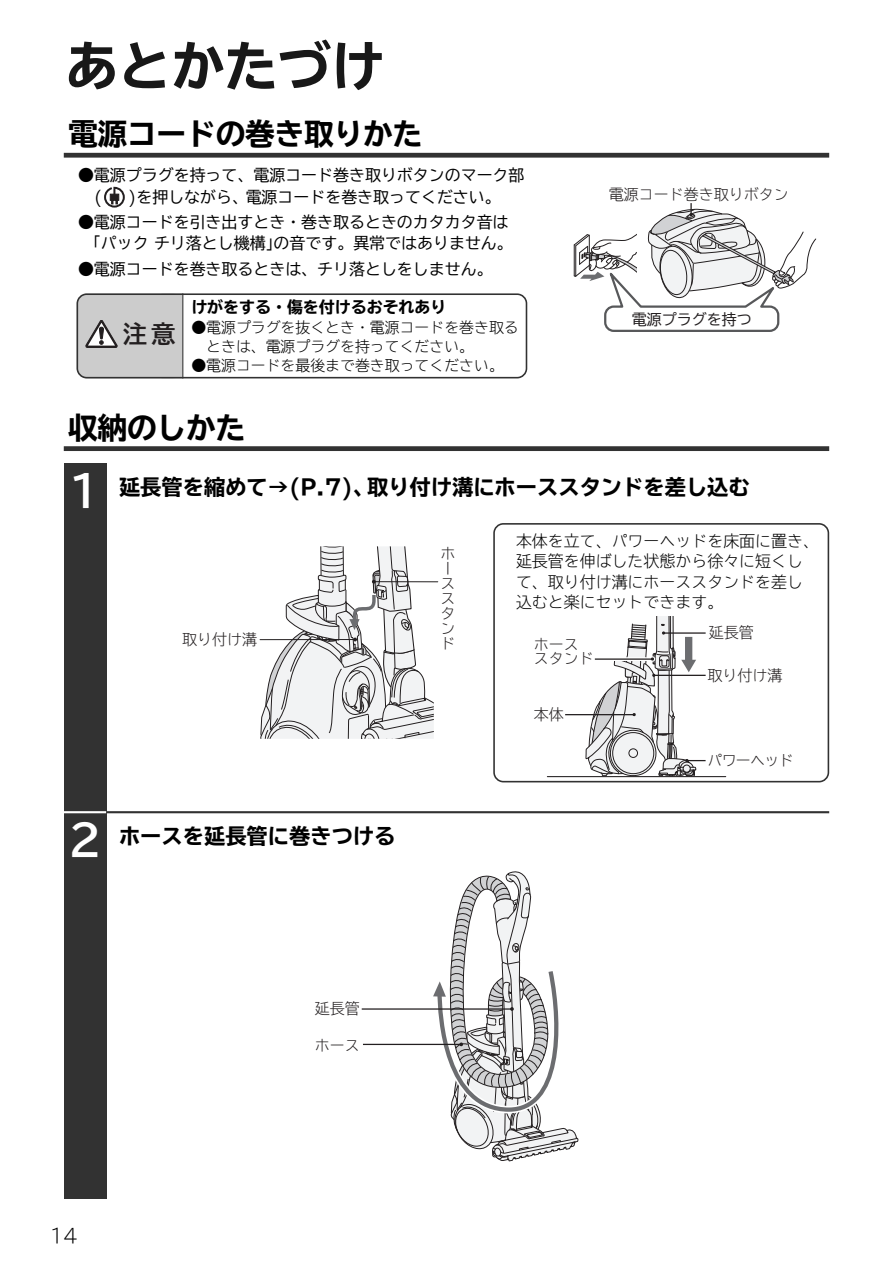
<style>
.page{position:relative;width:893px;height:1263px;background:#fff}
.page>*{position:absolute;margin:0;border:0;box-sizing:border-box;transform-origin:0 0}
.t1{font:700 expanded 53.1px "TBUD Go Std";color:#181818}
.t2{font:700 expanded 29.7px "TBUD Go Std";letter-spacing:-.01em;color:#000}
.t3{font:24.3px "TBUD Go Std Bold 90 pv RKSJ H";color:#231f20}
.t4{font:700 expanded 21.3px "TBUD Go Std";color:#000}
.t5{font:300 19.2px "TBUD Go Std Super";color:#000}
.t6{font:15.9px/21.3px "TBUD Go Std";color:#000}
.t7{font:300 15.9px/20.2px "TBUD Go Std Super";color:#000}
.t8{font:700 expanded 15.9px "TBUD Go Std";color:#000}
.t9{font:15px/15px "TBUD Go Std Super Light 90 pv RKSJ H";color:#231f20}
.t10{font:15px "TBUD Go Std Regular 90 pv RKSJ H";color:#231f20}
.t11{font:300 14.85px/19.2px "TBUD Go Std Super";color:#000}
.s1{font-stretch:normal;font-size:42.45px;color:#fff}
</style>
<div class="page">
<svg style="left:104px;top:187px;width:21px;height:20px"></svg>
<svg style="left:573px;top:203px;width:243px;height:129px"></svg>
<svg style="left:77px;top:293px;width:450px;height:85px"></svg>
<hr style="left:182px;top:293px;width:1px;height:85px;background:#323232">
<div style="left:64px;top:153px;width:765px;height:5px;background:#323232"></div>
<div style="left:64px;top:446px;width:765px;height:5px;background:#323232"></div>
<div style="left:64px;top:463px;width:42px;height:736px;background:#323232"></div>
<svg style="left:260px;top:546px;width:174px;height:193px"></svg>
<hr style="left:374px;top:581px;width:64px;height:1px;background:#231f20">
<hr style="left:64px;top:811px;width:42px;height:2px;background:#fff">
<hr style="left:106px;top:811px;width:723px;height:2px;background:#323232">
<hr style="left:362px;top:1008px;width:150px;height:2px;background:#231f20">
<svg style="left:432px;top:871px;width:146px;height:290px"></svg>
<hr style="left:363px;top:1044px;width:98px;height:1px;background:#231f20">
<svg style="left:493px;top:523px;width:336px;height:259px"></svg>
<hr style="left:547px;top:776px;width:179px;height:1px;background:#231f20">
<hr style="left:565px;top:714px;width:69px;height:1px;background:#231f20">
<svg style="left:585px;top:617px;width:121px;height:160px"></svg>
<h1 class="t1" style="left:65px;top:37px;width:320px">あとかたづけ</h1>
<h2 class="t2" style="left:68px;top:118px;width:356px">電源コードの巻き取りかた</h2>
<p class="t6" style="left:94px;top:165px;width:432px;text-indent:-16px">●電源プラグを持って、電源コード巻き取りボタンのマーク部(</p>
<p class="t6" style="left:128px;top:186px;width:374px">)を押しながら、電源コードを巻き取ってください。</p>
<p class="t6" style="left:78px;top:211px;width:436px;text-align:right">●電源コードを引き出すとき・巻き取るときのカタカタ音は｢パックチリ落とし機構｣の音です。異常ではありません。</p>
<p class="t6" style="left:78px;top:258px;width:416px">●電源コードを巻き取るときは、チリ落としをしません。</p>
<h3 class="t3" style="left:123px;top:314px;width:54px">注意</h3>
<p class="t8" style="left:191px;top:299px;width:257px">けがをする・傷を付けるおそれあり</p>
<p class="t11" style="left:206px;top:317px;width:314px;text-indent:-15px">●電源プラグを抜くとき・電源コードを巻き取るときは、電源プラグを持ってください。</p>
<p class="t11" style="left:191px;top:355px;width:314px">●電源コードを最後まで巻き取ってください。</p>
<p class="t9" style="left:609px;top:186px;width:181px">電源コード巻き取りボタン</p>
<p class="t10" style="left:632px;top:307px;width:121px">電源プラグを持つ</p>
<h2 class="t2" style="left:68px;top:411px;width:179px">収納のしかた</h2>
<h3 class="t4" style="left:68px;top:475px;width:683px"><span class="s1">1</span> 延長管を縮めて→(P.7)、取り付け溝にホーススタンドを差し込む</h3>
<p class="t9" style="left:441px;top:545px;width:15px">ホーススタンド</p>
<p class="t7" style="left:516px;top:530px;width:304px">本体を立て、パワーヘッドを床面に置き、延長管を伸ばした状態から徐々に短くして、取り付け溝にホーススタンドを差し込むと楽にセットできます。</p>
<p class="t9" style="left:534px;top:636px;width:61px;line-height:14.2px">ホーススタンド</p>
<p class="t9" style="left:709px;top:625px;width:46px">延長管</p>
<p class="t9" style="left:707px;top:667px;width:76px">取り付け溝</p>
<p class="t9" style="left:182px;top:632px;width:76px">取り付け溝</p>
<h3 class="t4" style="left:68px;top:824px;width:329px"><span class="s1">2</span> ホースを延長管に巻きつける</h3>
<p class="t9" style="left:315px;top:1000px;width:46px">延長管</p>
<p class="t5" style="left:50px;top:1219px;width:30px">14</p>
<p class="t9" style="left:315px;top:1037px;width:46px">ホース</p>
<p class="t9" style="left:534px;top:706px;width:31px">本体</p>
<p class="t9" style="left:707px;top:752px;width:88px">パワーヘッド</p>
</div>
